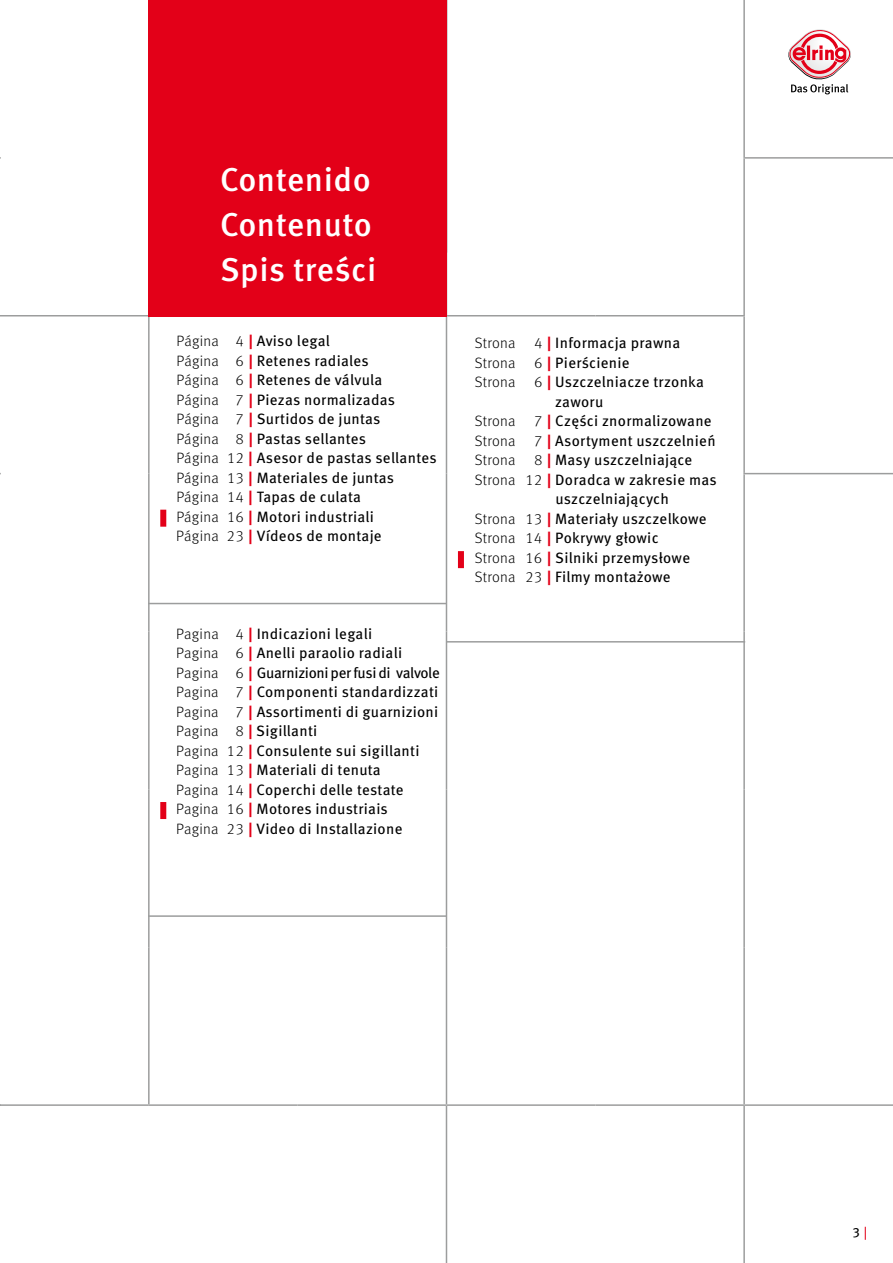
<style>
.page{position:relative;width:893px;height:1263px;background:#fff}
.page>*{position:absolute;margin:0;border:0;box-sizing:border-box;transform-origin:0 0}
.t1{font:500 33px/45px "Meta Pro";letter-spacing:.015em;color:#fff}
.t2{font:15px/19.5px "Meta Pro";letter-spacing:.015em;color:#000}
.t3{font:13.5px "Meta Pro";color:#000}
.s1{font-weight:300}
.s2{font-weight:700;color:#e30018}
.s3{color:#e30018}
</style>
<div class="page">
<hr style="left:743px;top:0;width:2px;height:157px;background:#9c9d9d">
<hr style="left:446px;top:159px;width:1px;height:156px;background:#9c9d9d">
<hr style="left:743px;top:157px;width:150px;height:2px;background:#9c9d9d">
<hr style="left:743px;top:159px;width:2px;height:156px;background:#9c9d9d">
<hr style="left:0;top:315px;width:149px;height:1px;background:#9c9d9d">
<hr style="left:446px;top:316px;width:1px;height:158px;background:#9c9d9d">
<hr style="left:743px;top:316px;width:2px;height:157px;background:#9c9d9d">
<hr style="left:446px;top:474px;width:1px;height:157px;background:#9c9d9d">
<hr style="left:743px;top:473px;width:150px;height:1px;background:#9c9d9d">
<hr style="left:743px;top:474px;width:2px;height:157px;background:#9c9d9d">
<hr style="left:148px;top:631px;width:2px;height:158px;background:#9c9d9d">
<hr style="left:446px;top:631px;width:1px;height:158px;background:#9c9d9d">
<hr style="left:743px;top:631px;width:2px;height:158px;background:#9c9d9d">
<hr style="left:148px;top:789px;width:2px;height:158px;background:#9c9d9d">
<hr style="left:446px;top:789px;width:1px;height:158px;background:#9c9d9d">
<hr style="left:743px;top:789px;width:2px;height:158px;background:#9c9d9d">
<hr style="left:148px;top:947px;width:2px;height:157px;background:#9c9d9d">
<hr style="left:446px;top:947px;width:1px;height:157px;background:#9c9d9d">
<hr style="left:743px;top:947px;width:2px;height:157px;background:#9c9d9d">
<hr style="left:0;top:1104px;width:149px;height:2px;background:#9c9d9d">
<hr style="left:149px;top:1104px;width:149px;height:2px;background:#9c9d9d">
<hr style="left:298px;top:1104px;width:148px;height:2px;background:#9c9d9d">
<hr style="left:446px;top:1104px;width:149px;height:2px;background:#9c9d9d">
<hr style="left:446px;top:1106px;width:1px;height:157px;background:#9c9d9d">
<hr style="left:595px;top:1104px;width:149px;height:2px;background:#9c9d9d">
<hr style="left:744px;top:1104px;width:149px;height:2px;background:#9c9d9d">
<hr style="left:743px;top:1106px;width:2px;height:157px;background:#9c9d9d">
<hr style="left:148px;top:316px;width:2px;height:158px;background:#9c9d9d">
<hr style="left:148px;top:474px;width:2px;height:157px;background:#9c9d9d">
<hr style="left:446px;top:315px;width:149px;height:1px;background:#9c9d9d">
<hr style="left:595px;top:315px;width:150px;height:1px;background:#9c9d9d">
<svg style="left:788px;top:29px;width:63px;height:65px"></svg>
<hr style="left:446px;top:0;width:1px;height:253px;background:#9c9d9d">
<div style="left:148px;top:0;width:298px;height:317px;background:#e30018"></div>
<hr style="left:148px;top:915px;width:298px;height:2px;background:#9c9d9d">
<hr style="left:148px;top:603px;width:298px;height:1px;background:#9c9d9d">
<hr style="left:447px;top:641px;width:298px;height:1px;background:#9c9d9d">
<div style="left:160px;top:802px;width:6px;height:17px;background:#e30018"></div>
<div style="left:160px;top:510px;width:6px;height:17px;background:#e30018"></div>
<div style="left:458px;top:551px;width:6px;height:17px;background:#e30018"></div>
<h1 class="t1" style="left:220px;top:155px;width:158px">Contenido<br>Contenuto<br>Spis treści</h1>
<p class="t2" style="left:176px;top:330px;width:262px"><span class="s1">Página 4</span> <span class="s2">|</span> Aviso legal<br><span class="s1">Página 6</span> <span class="s2">|</span> Retenes radiales<br><span class="s1">Página 6</span> <span class="s2">|</span> Retenes de válvula<br><span class="s1">Página 7</span> <span class="s2">|</span> Piezas normalizadas<br><span class="s1">Página 7</span> <span class="s2">|</span> Surtidos de juntas<br><span class="s1">Página 8</span> <span class="s2">|</span> Pastas sellantes<br><span class="s1">Página 12</span> <span class="s2">|</span> Asesor de pastas sellantes<br><span class="s1">Página 13</span> <span class="s2">|</span> Materiales de juntas<br><span class="s1">Página 14</span> <span class="s2">|</span> Tapas de culata<br><span class="s1">Página 16</span> <span class="s2">|</span> Motori industriali<br><span class="s1">Página 23</span> <span class="s2">|</span> Vídeos de montaje</p>
<p class="t2" style="left:176px;top:623px;width:265px"><span class="s1">Pagina 4</span> <span class="s2">|</span> Indicazioni legali<br><span class="s1">Pagina 6</span> <span class="s2">|</span> Anelli paraolio radiali <span class="s1">Pagina 6</span> <span class="s2">|</span> Guarnizioni per fusi di valvole <span class="s1">Pagina 7</span> <span class="s2">|</span> Componenti standardizzati <span class="s1">Pagina 7</span> <span class="s2">|</span> Assortimenti di guarnizioni <span class="s1">Pagina 8</span> <span class="s2">|</span> Sigillanti<br><span class="s1">Pagina 12</span> <span class="s2">|</span> Consulente sui sigillanti <span class="s1">Pagina 13</span> <span class="s2">|</span> Materiali di tenuta<br><span class="s1">Pagina 14</span> <span class="s2">|</span> Coperchi delle testate <span class="s1">Pagina 16</span> <span class="s2">|</span> Motores industriais<br><span class="s1">Pagina 23</span> <span class="s2">|</span> Video di Installazione</p>
<p class="t2" style="left:475px;top:332px;width:207px"><span class="s1">Strona 4</span> <span class="s2">|</span> Informacja prawna</p>
<p class="t2" style="left:475px;top:352px;width:156px"><span class="s1">Strona 6</span> <span class="s2">|</span> Pierścienie</p>
<p class="t2" style="left:475px;top:371px;width:231px"><span class="s1">Strona 6</span> <span class="s2">|</span> Uszczelniacze trzonka</p>
<p class="t2" style="left:555px;top:391px;width:50px">zaworu</p>
<p class="t2" style="left:475px;top:410px;width:238px"><span class="s1">Strona 7</span> <span class="s2">|</span> Części znormalizowane</p>
<p class="t2" style="left:475px;top:430px;width:242px"><span class="s1">Strona 7</span> <span class="s2">|</span> Asortyment uszczelnień</p>
<p class="t2" style="left:475px;top:449px;width:219px"><span class="s1">Strona 8</span> <span class="s2">|</span> Masy uszczelniające</p>
<p class="t2" style="left:475px;top:469px;width:243px"><span class="s1">Strona 12</span> <span class="s2">|</span> Doradca w zakresie mas</p>
<p class="t2" style="left:555px;top:488px;width:115px">uszczelniających</p>
<p class="t2" style="left:475px;top:508px;width:233px"><span class="s1">Strona 13</span> <span class="s2">|</span> Materiały uszczelkowe</p>
<p class="t2" style="left:475px;top:527px;width:185px"><span class="s1">Strona 14</span> <span class="s2">|</span> Pokrywy głowic</p>
<p class="t2" style="left:475px;top:547px;width:217px"><span class="s1">Strona 16</span> <span class="s2">|</span> Silniki przemysłowe</p>
<p class="t2" style="left:475px;top:566px;width:197px"><span class="s1">Strona 23</span> <span class="s2">|</span> Filmy montaz˙owe</p>
<p class="t3" style="left:852px;top:1221px;width:16px">3 <span class="s3">|</span></p>
</div>
